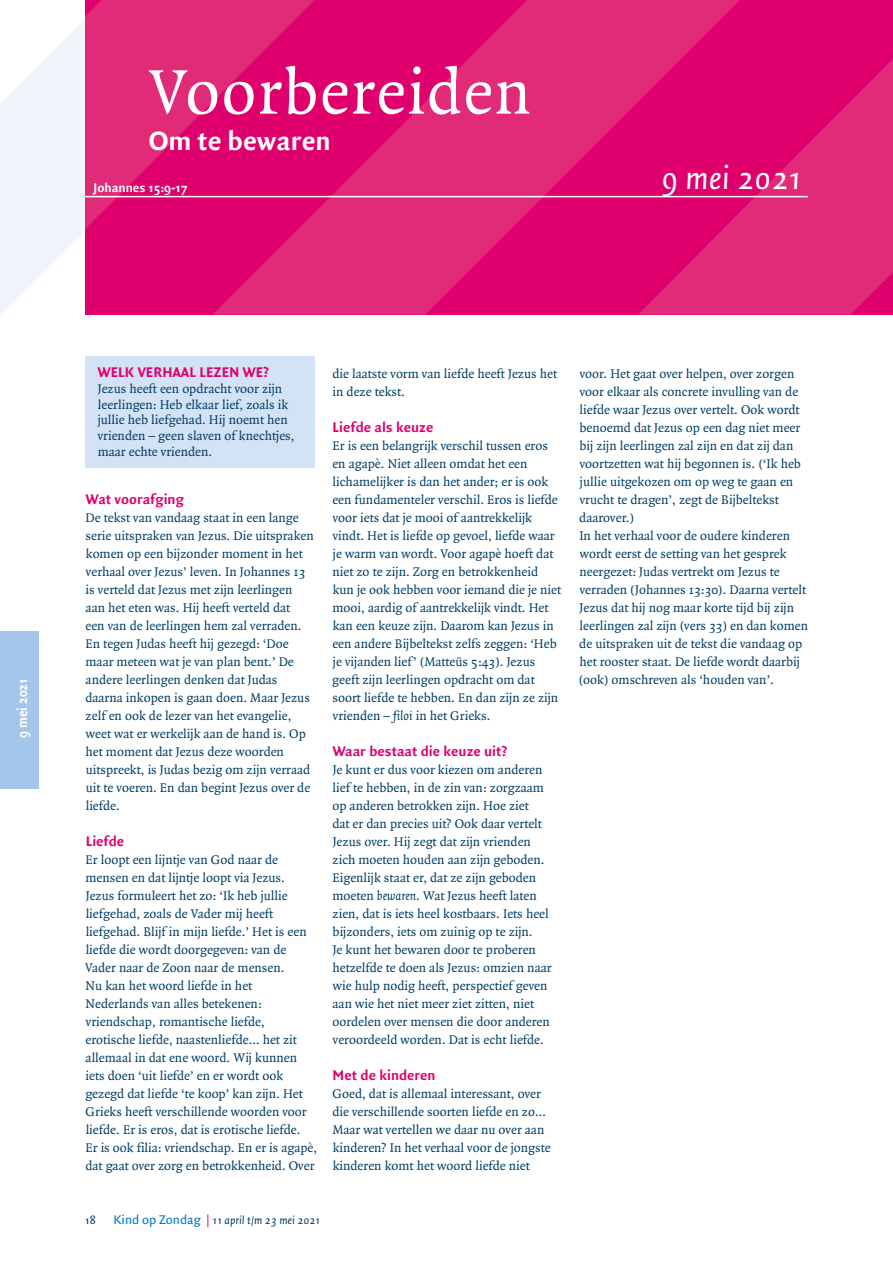
<style>
.page{position:relative;width:893px;height:1263px;background:#fff}
.page>*{position:absolute;margin:0;border:0;box-sizing:border-box;transform-origin:0 0}
.t1{font:67.5px "Quadraat";letter-spacing:.02em;color:#fff}
.t2{font:italic 34.35px "Quadraat Sans";color:#fff}
.t3{font:700 28.5px "Quadraat Sans";color:#fff}
.t4{font:700 15px "Quadraat Sans";color:#df006e}
.t5{font:700 15px "Quadraat Sans";color:#fff;scale:.9 1}
.t6{font:13.5px/18px "Quadraat";color:#003e66}
.t7{font:700 13.5px "Quadraat Sans";color:#fff}
.t8{font:italic 12px "Quadraat Sans";color:#003e66}
.t9{font:12px "Quadraat Sans";color:#003e66}
.s1{font-style:italic}
.s2{font-style:normal;font-size:13.5px;color:#007bc4}
.s3{font-family:"Quadraat";font-style:normal;color:#df006e}
</style>
<div class="page">
<svg style="left:0;top:19px;width:85px;height:297px;fill:#f0f5fc"></svg>
<div style="left:85px;top:0;width:808px;height:315px;background:#df006e"></div>
<svg style="left:85px;top:0;width:128px;height:229px;fill:#e12a78"></svg>
<svg style="left:213px;top:0;width:527px;height:315px;fill:#e12a78"></svg>
<svg style="left:638px;top:59px;width:255px;height:256px"></svg>
<hr style="left:85px;top:196px;width:723px;height:1px;background:#fff">
<div style="left:85px;top:356px;width:230px;height:112px;background:#d3e2f5"></div>
<div style="left:0;top:631px;width:38px;height:158px;background:#a3c6ea"></div>
<h1 class="t1" style="left:149px;top:57px;width:384px">Voorbereiden</h1>
<h3 class="t3" style="left:149px;top:124px;width:184px">Om te bewaren</h3>
<p class="t7" style="left:94px;top:180px;width:95px">Johannes 15:9-17</p>
<h2 class="t2" style="left:661px;top:160px;width:143px">9 mei 2021</h2>
<p class="t5" style="left:14px;top:738px;width:68px;rotate:-90deg">9 mei 2021</p>
<p class="t4" style="left:98px;top:364px;width:173px">WELK VERHAAL LEZEN WE?</p>
<p class="t6" style="left:98px;top:381px;width:198px;line-height:15.8px">Jezus heeft een opdracht voor zijn leerlingen: Heb elkaar lief, zoals ik jullie heb liefgehad. Hij noemt hen vrienden – geen slaven of knechtjes, maar echte vrienden.</p>
<p class="t4" style="left:86px;top:491px;width:100px">Wat voorafging</p>
<p class="t6" style="left:85px;top:509px;width:230px">De tekst van vandaag staat in een lange serie uitspraken van Jezus. Die uitspraken komen op een bijzonder moment in het verhaal over Jezus’ leven. In Johannes 13 is verteld dat Jezus met zijn leerlingen aan het eten was. Hij heeft verteld dat<br>een van de leerlingen hem zal verraden.<br>En tegen Judas heeft hij gezegd: ‘Doe maar meteen wat je van plan bent.’ De andere leerlingen denken dat Judas daarna inkopen is gaan doen. Maar Jezus zelf en ook de lezer van het evangelie, weet wat er werkelijk aan de hand is. Op het moment dat Jezus deze woorden uitspreekt, is Judas bezig om zijn verraad uit te voeren. En dan begint Jezus over de liefde.</p>
<p class="t4" style="left:86px;top:833px;width:40px">Liefde</p>
<p class="t6" style="left:85px;top:851px;width:234px">Er loopt een lijntje van God naar de mensen en dat lijntje loopt via Jezus.<br>Jezus formuleert het zo: ‘Ik heb jullie liefgehad, zoals de Vader mij heeft liefgehad. Blijf in mijn liefde.’ Het is een liefde die wordt doorgegeven: van de Vader naar de Zoon naar de mensen.<br>Nu kan het woord liefde in het Nederlands van alles betekenen: vriendschap, romantische liefde, erotische liefde, naastenliefde… het zit allemaal in dat ene woord. Wij kunnen iets doen ‘uit liefde’ en er wordt ook gezegd dat liefde ‘te koop’ kan zijn. Het Grieks heeft verschillende woorden voor liefde. Er is eros, dat is erotische liefde.<br>Er is ook filia: vriendschap. En er is agapè, dat gaat over zorg en betrokkenheid. Over</p>
<p class="t6" style="left:332px;top:365px;width:226px">die laatste vorm van liefde heeft Jezus het in deze tekst.</p>
<p class="t4" style="left:333px;top:419px;width:102px">Liefde als keuze</p>
<p class="t6" style="left:332px;top:437px;width:230px">Er is een belangrijk verschil tussen eros en agapè. Niet alleen omdat het een lichamelijker is dan het ander; er is ook een fundamenteler verschil. Eros is liefde voor iets dat je mooi of aantrekkelijk vindt. Het is liefde op gevoel, liefde waar je warm van wordt. Voor agapè hoeft dat niet zo te zijn. Zorg en betrokkenheid kun je ook hebben voor iemand die je niet mooi, aardig of aantrekkelijk vindt. Het kan een keuze zijn. Daarom kan Jezus in een andere Bijbeltekst zelfs zeggen: ‘Heb je vijanden lief ’ (Matteüs 5:43). Jezus geeft zijn leerlingen opdracht om dat soort liefde te hebben. En dan zijn ze zijn vrienden – <span class="s1">filoi</span> in het Grieks.</p>
<p class="t4" style="left:333px;top:743px;width:176px">Waar bestaat die keuze uit?</p>
<p class="t6" style="left:332px;top:761px;width:221px">Je kunt er dus voor kiezen om anderen lief te hebben, in de zin van: zorgzaam op anderen betrokken zijn. Hoe ziet<br>dat er dan precies uit? Ook daar vertelt Jezus over. Hij zegt dat zijn vrienden zich moeten houden aan zijn geboden.<br>Eigenlijk staat er, dat ze zijn geboden moeten <span class="s1">bewaren</span>. Wat Jezus heeft laten zien, dat is iets heel kostbaars. Iets heel bijzonders, iets om zuinig op te zijn.<br>Je kunt het bewaren door te proberen hetzelfde te doen als Jezus: omzien naar wie hulp nodig heeft, perspectief geven aan wie het niet meer ziet zitten, niet oordelen over mensen die door anderen veroordeeld worden. Dat is echt liefde.</p>
<p class="t4" style="left:333px;top:1067px;width:104px">Met de kinderen</p>
<p class="t6" style="left:332px;top:1085px;width:220px">Goed, dat is allemaal interessant, over die verschillende soorten liefde en zo… Maar wat vertellen we daar nu over aan kinderen? In het verhaal voor de jongste kinderen komt het woord liefde niet</p>
<p class="t9" style="left:85px;top:1213px;width:12px">18</p>
<p class="t8" style="left:114px;top:1214px;width:208px"><span class="s2">Kind op Zondag</span> <span class="s3">|</span> 11 april t/m 23 mei 2021</p>
<p class="t6" style="left:579px;top:365px;width:231px">voor. Het gaat over helpen, over zorgen voor elkaar als concrete invulling van de liefde waar Jezus over vertelt. Ook wordt benoemd dat Jezus op een dag niet meer bij zijn leerlingen zal zijn en dat zij dan voortzetten wat hij begonnen is. (‘Ik heb jullie uitgekozen om op weg te gaan en vrucht te dragen’, zegt de Bijbeltekst daarover.)<br>In het verhaal voor de oudere kinderen wordt eerst de setting van het gesprek neergezet: Judas vertrekt om Jezus te verraden (Johannes 13:30). Daarna vertelt Jezus dat hij nog maar korte tijd bij zijn leerlingen zal zijn (vers 33) en dan komen de uitspraken uit de tekst die vandaag op het rooster staat. De liefde wordt daarbij (ook) omschreven als ‘houden van’.</p>
</div>
